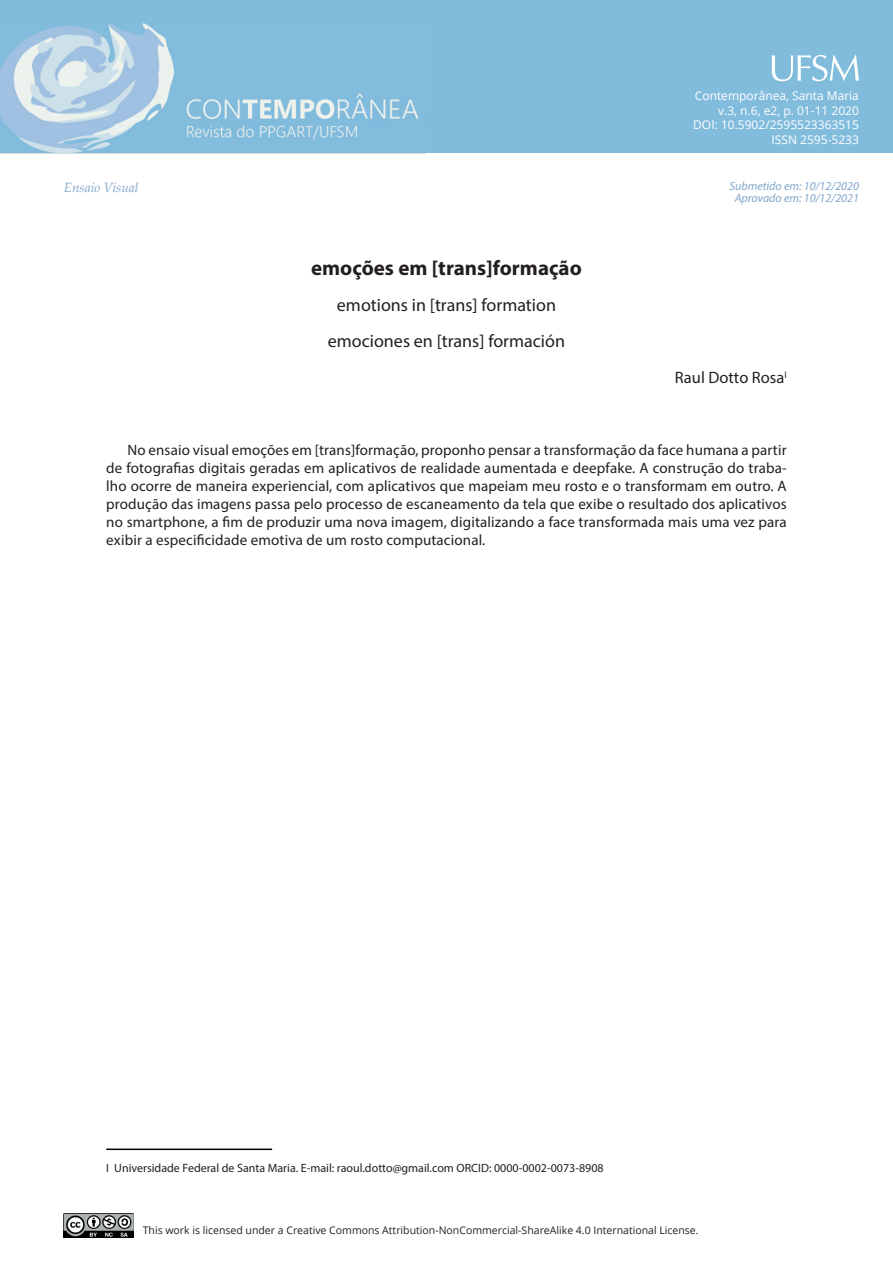
<style>
.page{position:relative;width:893px;height:1263px;background:#fff}
.page>*{position:absolute;margin:0;border:0;box-sizing:border-box;transform-origin:0 0}
.TituloArtigoPORTUGUE{font:700 21px "Myriad Pro";color:#231f20}
.TituloArtigoENGLISH{font:18px "Myriad Pro";color:#231f20}
.NomesAUTORES{font:16.5px "Myriad Pro";color:#231f20}
.TextoCORRIDO{font:15px/18px "Myriad Pro";letter-spacing:.01em;color:#231f20;text-align:justify}
.t1{font:italic 13.5px "Palatino Linotype";color:#80a6cb}
.NotadeRODAPÉ{font:12px "Myriad Pro";color:#231f20}
.t2{font:12px/14.9px "Open Sans";color:#fff;text-align:right}
.t3{font:italic 12px/12px "Myriad Pro";color:#80a6cb;text-align:center}
.t4{font:10.5px "Open Sans";color:#231f20}
</style>
<div class="page">
<div style="left:0;top:0;width:893px;height:152px;background:#82bcdd"></div>
<img style="left:0;top:23px;width:425px;height:130px">
<svg style="left:772px;top:55px;width:87px;height:26px"></svg>
<img style="left:64px;top:1213px;width:69px;height:24px">
<hr style="left:106px;top:1148px;width:166px;height:2px;background:#000200">
<p class="t2" style="left:693px;top:88px;width:167px">Contemporânea, Santa Maria v.3, n.6, e2, p. 01-11 2020<br>DOI: 10.5902/2595523363515<br>ISSN 2595-5233</p>
<p class="t1" style="left:64px;top:178px;width:76px">Ensaio Visual</p>
<p class="t3" style="left:729px;top:179px;width:131px">Submetido em: 10/12/2020<br>Aprovado em: 10/12/2021</p>
<p class="TituloArtigoPORTUGUE" style="left:311px;top:254px;width:272px">emoções em [trans]formação</p>
<p class="TituloArtigoENGLISH" style="left:337px;top:294px;width:221px">emotions in [trans] formation</p>
<p class="TituloArtigoENGLISH" style="left:328px;top:330px;width:239px">emociones en [trans] formación</p>
<p class="NomesAUTORES" style="left:675px;top:368px;width:113px">Raul Dotto Rosa<sup>I</sup></p>
<p class="TextoCORRIDO" style="left:106px;top:441px;width:682px;text-indent:21px">No ensaio visual emoções em [trans]formação, proponho pensar a transformação da face humana a partir de fotografias digitais geradas em aplicativos de realidade aumentada e deepfake. A construção do traba&shy;lho ocorre de maneira experiencial, com aplicativos que mapeiam meu rosto e o transformam em outro. A produção das imagens passa pelo processo de escaneamento da tela que exibe o resultado dos aplicativos no smartphone, a fim de produzir uma nova imagem, digitalizando a face transformada mais uma vez para exibir a especificidade emotiva de um rosto computacional.</p>
<p class="NotadeRODAPÉ" style="left:106px;top:1160px;width:499px">I Universidade Federal de Santa Maria. E-mail: raoul.dotto@gmail.com ORCID: 0000-0002-0073-8908</p>
<p class="t4" style="left:143px;top:1223px;width:557px">This work is licensed under a Creative Commons Attribution-NonCommercial-ShareAlike 4.0 International License.</p>
</div>
